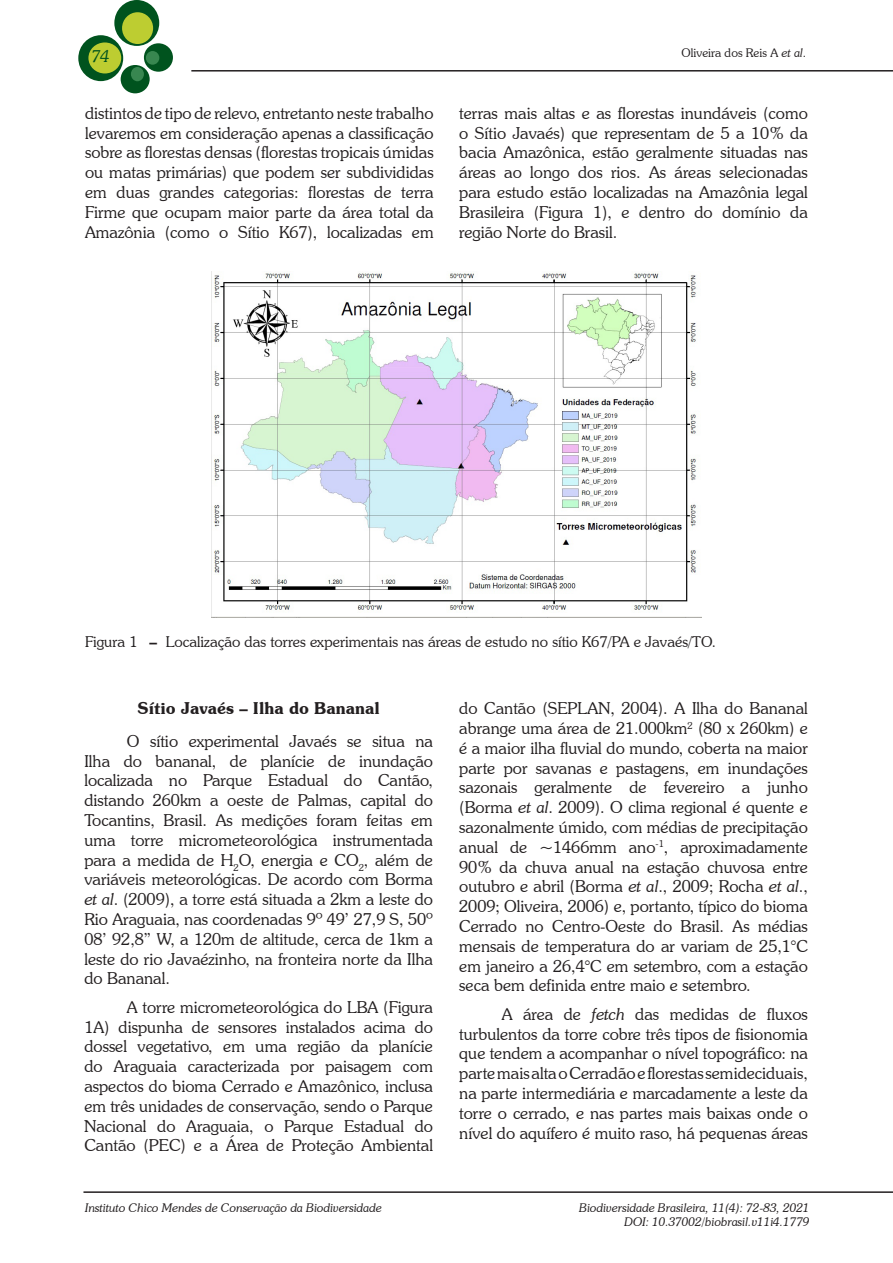
<style>
.page{position:relative;width:893px;height:1263px;background:#fff}
.page>*{position:absolute;margin:0;border:0;box-sizing:border-box;transform-origin:0 0}
.texto{font:300 16.5px/19.8px "Souvenir IT Cby BT";color:#231f20;text-align:justify}
.titulo_2{font:600 16.5px "Souvenir IT Cby BT";color:#231f20}
.t1{font:italic 300 16.5px "Souvenir IT Cby BT";color:#00531e}
.figura{font:300 15px "Souvenir IT Cby BT";color:#231f20}
.t2{font:italic 300 12px/14.4px "Souvenir IT Cby BT";color:#231f20;text-align:right}
.t3{font:300 12px "Souvenir IT Cby BT";color:#231f20}
.s1{font-style:italic}
.s2{font-weight:600}
</style>
<div class="page">
<div style="left:114px;top:0;width:45px;height:46px;background:#00531e;border-radius:50%"></div>
<div style="left:78px;top:35px;width:45px;height:46px;background:#00531e;border-radius:50%"></div>
<div style="left:144px;top:43px;width:29px;height:29px;background:#00531e;border-radius:50%"></div>
<div style="left:121px;top:65px;width:29px;height:28px;background:#00531e;border-radius:50%"></div>
<div style="left:122px;top:12px;width:31px;height:32px;background:#bdcd31;border-radius:50%"></div>
<div style="left:88px;top:42px;width:33px;height:31px;background:#bdcd31;border-radius:50%"></div>
<div style="left:146px;top:51px;width:13px;height:14px;background:#388750;border-radius:50%"></div>
<div style="left:131px;top:67px;width:13px;height:14px;background:#388750;border-radius:50%"></div>
<hr style="left:83px;top:1191px;width:810px;height:2px;background:#231f20">
<hr style="left:191px;top:70px;width:702px;height:2px;background:#231f20">
<img style="left:211px;top:272px;width:491px;height:346px">
<p class="t1" style="left:91px;top:46px;width:20px">74</p>
<p class="texto" style="left:85px;top:103px;width:350px">distintos de tipo de relevo, entretanto neste trabalho levaremos em consideração apenas a classificação sobre as florestas densas (florestas tropicais úmidas ou matas primárias) que podem ser subdivididas em duas grandes categorias: florestas de terra Firme que ocupam maior parte da área total da Amazônia (como o Sítio K67), localizadas em</p>
<p class="t3" style="left:682px;top:46px;width:126px">Oliveira dos Reis A <span class="s1">et al</span>.</p>
<p class="texto" style="left:459px;top:103px;width:350px">terras mais altas e as florestas inundáveis (como o Sítio Javaés) que representam de 5 a 10% da bacia Amazônica, estão geralmente situadas nas áreas ao longo dos rios. As áreas selecionadas para estudo estão localizadas na Amazônia legal Brasileira (Figura 1), e dentro do domínio da região Norte do Brasil.</p>
<p class="figura" style="left:85px;top:633px;width:632px">Figura 1 <span class="s2">–</span> Localização das torres experimentais nas áreas de estudo no sítio K67/PA e Javaés/TO.</p>
<p class="titulo_2" style="left:137px;top:698px;width:244px">Sítio Javaés – Ilha do Bananal</p>
<p class="texto" style="left:84px;top:731px;width:350px;text-indent:43px">O sítio experimental Javaés se situa na Ilha do bananal, de planície de inundação localizada no Parque Estadual do Cantão, distando 260km a oeste de Palmas, capital do Tocantins, Brasil. As medições foram feitas em uma torre micrometeorológica instrumentada para a medida de H<sub>2</sub>O, energia e CO<sub>2</sub>, além de variáveis meteorológicas. De acordo com Borma <span class="s1">et al</span>. (2009), a torre está situada a 2km a leste do Rio Araguaia, nas coordenadas 9º 49’ 27,9 S, 50º 08’ 92,8” W, a 120m de altitude, cerca de 1km a leste do rio Javaézinho, na fronteira norte da Ilha do Bananal.</p>
<p class="texto" style="left:84px;top:997px;width:350px;text-indent:43px">A torre micrometeorológica do LBA (Figura 1A) dispunha de sensores instalados acima do dossel vegetativo, em uma região da planície do Araguaia caracterizada por paisagem com aspectos do bioma Cerrado e Amazônico, inclusa em três unidades de conservação, sendo o Parque Nacional do Araguaia, o Parque Estadual do Cantão (PEC) e a Área de Proteção Ambiental</p>
<p class="t2" style="left:85px;top:1200px;width:298px">Instituto Chico Mendes de Conservação da Biodiversidade</p>
<p class="texto" style="left:459px;top:698px;width:350px">do Cantão (SEPLAN, 2004). A Ilha do Bananal abrange uma área de 21.000km<sup>2</sup> (80 x 260km) e é a maior ilha fluvial do mundo, coberta na maior parte por savanas e pastagens, em inundações sazonais geralmente de fevereiro a junho (Borma <span class="s1">et al</span>. 2009). O clima regional é quente e sazonalmente úmido, com médias de precipitação anual de ~1466mm ano<sup>-1</sup>, aproximadamente 90% da chuva anual na estação chuvosa entre outubro e abril (Borma <span class="s1">et al</span>., 2009; Rocha <span class="s1">et al</span>., 2009; Oliveira, 2006) e, portanto, típico do bioma Cerrado no Centro-Oeste do Brasil. As médias mensais de temperatura do ar variam de 25,1°C em janeiro a 26,4°C em setembro, com a estação seca bem definida entre maio e setembro.</p>
<p class="texto" style="left:459px;top:1004px;width:350px;text-indent:43px">A área de <span class="s1">fetch</span> das medidas de fluxos turbulentos da torre cobre três tipos de fisionomia que tendem a acompanhar o nível topográfico: na parte mais alta o Cerradão e florestas semideciduais, na parte intermediária e marcadamente a leste da torre o cerrado, e nas partes mais baixas onde o nível do aquífero é muito raso, há pequenas áreas</p>
<p class="t2" style="left:579px;top:1200px;width:232px">Biodiversidade Brasileira, 11(4): 72-83, 2021<br>DOI: 10.37002/biobrasil.v11i4.1779</p>
</div>
